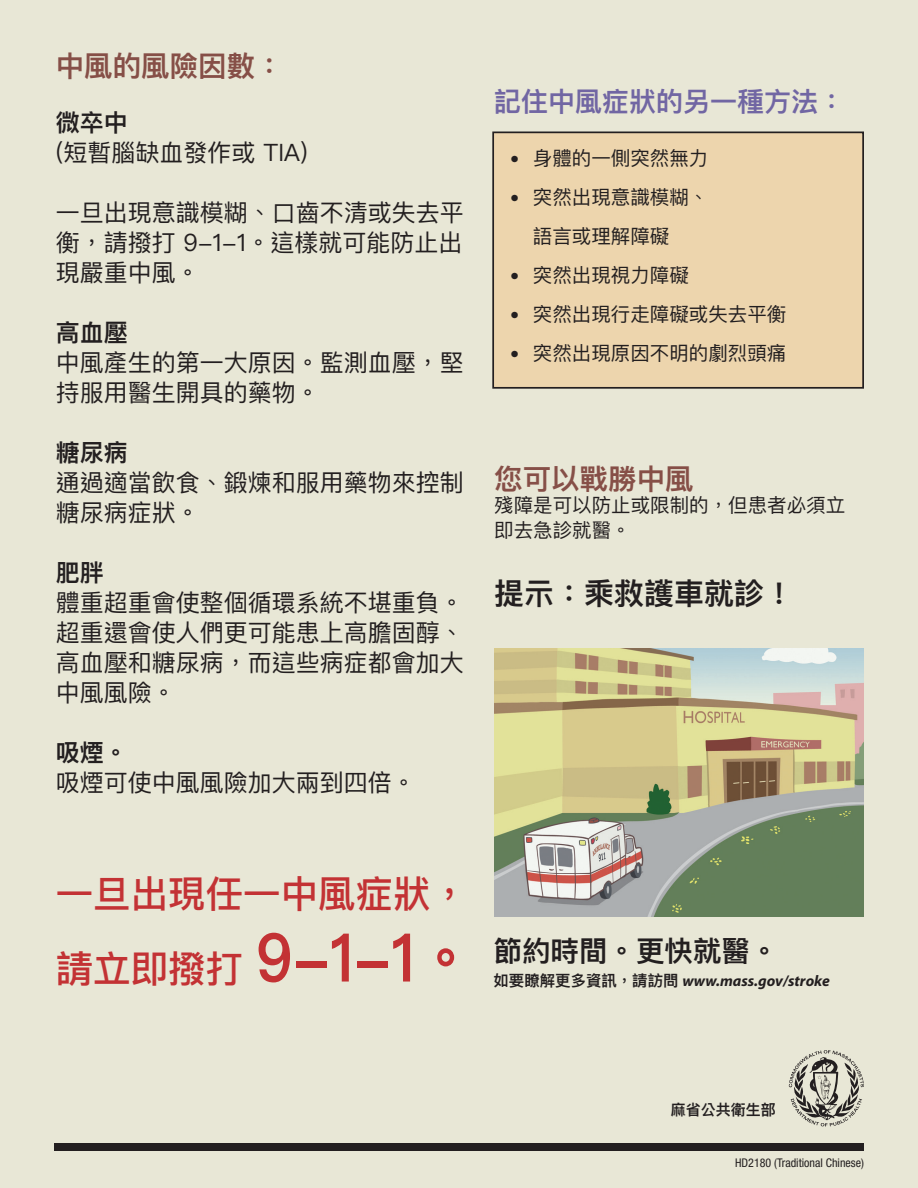
<style>
.page{position:relative;width:918px;height:1188px;background:#e8e7d6}
.page>*{position:absolute;margin:0;border:0;box-sizing:border-box;transform-origin:0 0}
.t1{font:600 67.05px "Ping Fang TC";color:#c33234;scale:.9 1}
.t2{font:500 37.5px "Ping Fang TC";color:#c33234}
.t3{font:600 30px "Ping Fang TC";color:#231f20}
.t4{font:600 28.5px "Ping Fang TC";color:#864f47}
.t5{font:600 28.5px "Ping Fang TC";color:#231f20}
.t6{font:600 27px "Ping Fang TC";color:#7166a3}
.t7{font:24px/30px "Ping Fang TC";color:#231f20}
.t8{font:19.5px/39px "Ping Fang TC";color:#231f20}
.t9{font:italic 700 15.45px "Myriad Pro";color:#231f20}
.t10{font:600 15px "Ping Fang TC";color:#231f20}
.t11{font:condensed 12px "Helvetica Neue";color:#231f20}
.s1{font-weight:600}
.s2{font-weight:500;font-size:37.5px}
.s3{font-family:"Ping Fang TC";font-weight:600;font-style:normal}
</style>
<div class="page">
<div style="left:493px;top:132px;width:370px;height:256px;background:#edd5ad"></div>
<div style="left:492px;top:132px;width:372px;height:257px;border:2px solid #231f20"></div>
<img style="left:494px;top:648px;width:370px;height:269px">
<svg style="left:789px;top:1050px;width:75px;height:76px"></svg>
<div style="left:54px;top:1144px;width:810px;height:7px;background:#231f20"></div>
<p class="t4" style="left:56px;top:49px;width:230px">中風的風險因數：</p>
<p class="t7" style="left:56px;top:108px;width:254px"><span class="s1">微卒中<br></span>(短暫腦缺血發作或 TIA)</p>
<p class="t7" style="left:56px;top:198px;width:410px;text-align:justify">一旦出現意識模糊、口齒不清或失去平衡，請撥打 9-1-1。這樣就可能防止出現嚴重中風。</p>
<p class="t7" style="left:56px;top:318px;width:410px"><span class="s1">高血壓<br></span>中風產生的第一大原因。監測血壓，堅持服用醫生開具的藥物。</p>
<p class="t7" style="left:56px;top:438px;width:410px"><span class="s1">糖尿病<br></span>通過適當飲食、鍛煉和服用藥物來控制糖尿病症狀。</p>
<p class="t7" style="left:56px;top:558px;width:410px"><span class="s1">肥胖<br></span>體重超重會使整個循環系統不堪重負。超重還會使人們更可能患上高膽固醇、高血壓和糖尿病，而這些病症都會加大中風風險。</p>
<p class="t7" style="left:56px;top:738px;width:362px"><span class="s1">吸煙。<br></span>吸煙可使中風風險加大兩到四倍。</p>
<p class="t6" style="left:494px;top:84px;width:353px">記住中風症狀的另一種方法：</p>
<p class="t8" style="left:510px;top:138px;width:200px">• 身體的一側突然無力</p>
<p class="t8" style="left:533px;top:177px;width:177px;text-indent:-23px">• 突然出現意識模糊、語言或理解障礙</p>
<p class="t8" style="left:510px;top:255px;width:181px">• 突然出現視力障礙</p>
<p class="t8" style="left:510px;top:294px;width:278px">• 突然出現行走障礙或失去平衡</p>
<p class="t8" style="left:510px;top:333px;width:278px">• 突然出現原因不明的劇烈頭痛</p>
<p class="t4" style="left:494px;top:461px;width:201px">您可以戰勝中風</p>
<p class="t8" style="left:494px;top:493px;width:353px;line-height:24.6px">殘障是可以防止或限制的，但患者必須立即去急診就醫。</p>
<p class="t3" style="left:494px;top:575px;width:302px">提示：乘救護車就診！</p>
<p class="t2" style="left:56px;top:871px;width:414px">一旦出現任一中風症狀，</p>
<p class="t1" style="left:56px;top:916px;width:468px"><span class="s2">請立即撥打</span> 9-1-1。</p>
<p class="t5" style="left:494px;top:933px;width:287px">節約時間。更快就醫。</p>
<p class="t9" style="left:494px;top:971px;width:338px"><span class="s3">如要瞭解更多資訊，請訪問</span> www.mass.gov/stroke</p>
<p class="t10" style="left:671px;top:1100px;width:106px">麻省公共衛生部</p>
<p class="t11" style="left:735px;top:1156px;width:130px">HD2180 (Traditional Chinese)</p>
</div>
